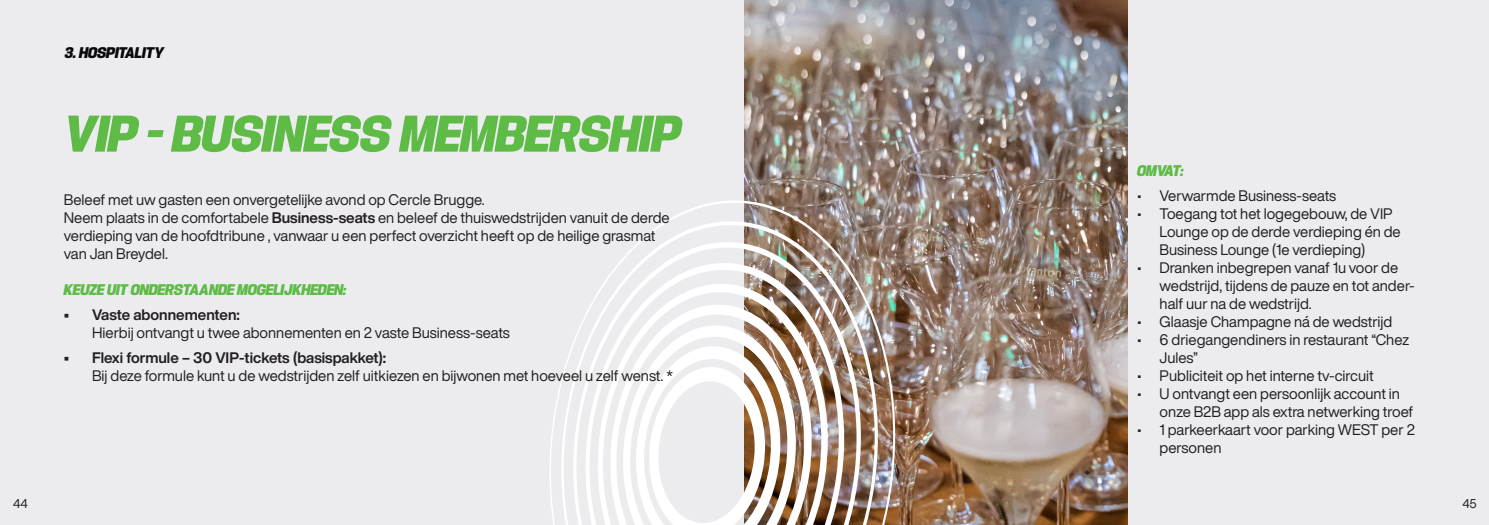
<style>
.page{position:relative;width:1489px;height:525px;background:#fff}
.page>*{position:absolute;margin:0;border:0;box-sizing:border-box;transform-origin:0 0}
.t1{font:italic 900 50px "Hype 1400";color:#5dbb46}
.t2{font:15px/18px "Helvetica Now Display";color:#231f20}
.t3{font:700 15px "Helvetica Now Display";color:#231f20}
.t4{font:italic 900 15px "Hype 1400";color:#5dbb46}
.t5{font:italic 900 15px "Hype 1400";color:#08080d}
.t6{font:12.5px "Helvetica Now Display";color:#231f20}
.s1{font-weight:700}
</style>
<div class="page">
<div style="left:0;top:0;width:1488px;height:524px;background:#ececee"></div>
<img style="left:744px;top:0;width:383px;height:524px">
<svg style="left:548px;top:199px;width:348px;height:325px;background:#c3b9b4"></svg>
<svg style="left:560px;top:220px;width:319px;height:304px;background:#c5bbb4"></svg>
<svg style="left:572px;top:241px;width:290px;height:283px"></svg>
<svg style="left:584px;top:261px;width:261px;height:263px"></svg>
<svg style="left:597px;top:282px;width:231px;height:242px"></svg>
<svg style="left:609px;top:303px;width:203px;height:221px"></svg>
<svg style="left:622px;top:324px;width:174px;height:200px"></svg>
<svg style="left:635px;top:345px;width:145px;height:179px"></svg>
<p class="t5" style="left:65px;top:43px;width:100px">3. HOSPITALITY</p>
<h1 class="t1" style="left:64px;top:103px;width:618px">VIP - BUSINESS MEMBERSHIP</h1>
<p class="t2" style="left:64px;top:190px;width:607px">Beleef met uw gasten een onvergetelijke avond op Cercle Brugge.<br>Neem plaats in de comfortabele <span class="s1">Business-seats</span> en beleef de thuiswedstrijden vanuit de derde verdieping van de hoofdtribune , vanwaar u een perfect overzicht heeft op de heilige grasmat van Jan Breydel.</p>
<p class="t4" style="left:64px;top:280px;width:284px">KEUZE UIT ONDERSTAANDE MOGELIJKHEDEN:</p>
<p class="t3" style="left:64px;top:304px;width:178px">• Vaste abonnementen:</p>
<p class="t2" style="left:92px;top:323px;width:419px">Hierbij ontvangt u twee abonnementen en 2 vaste Business-seats</p>
<p class="t3" style="left:64px;top:347px;width:324px">• Flexi formule – 30 VIP-tickets (basispakket):</p>
<p class="t2" style="left:92px;top:366px;width:583px">Bij deze formule kunt u de wedstrijden zelf uitkiezen en bijwonen met hoeveel u zelf wenst. *</p>
<p class="t4" style="left:1137px;top:161px;width:48px">OMVAT:</p>
<p class="t2" style="left:1137px;top:186px;width:201px">• Verwarmde Business-seats</p>
<p class="t2" style="left:1159px;top:204px;width:243px;text-indent:-22px">• Toegang tot het logegebouw, de VIP<br>Lounge op de derde verdieping én de<br>Business Lounge (1e verdieping)</p>
<p class="t2" style="left:1159px;top:258px;width:256px;text-indent:-22px">• Dranken inbegrepen vanaf 1u voor de wedstrijd, tijdens de pauze en tot ander&shy;half uur na de wedstrijd.</p>
<p class="t2" style="left:1137px;top:312px;width:257px">• Glaasje Champagne ná de wedstrijd</p>
<p class="t2" style="left:1159px;top:330px;width:251px;text-indent:-22px">• 6 driegangendiners in restaurant “Chez<br>Jules”</p>
<p class="t2" style="left:1137px;top:366px;width:238px">• Publiciteit op het interne tv-circuit</p>
<p class="t2" style="left:1159px;top:384px;width:255px;text-indent:-22px">• U ontvangt een persoonlijk account in onze B2B app als extra netwerking troef</p>
<p class="t2" style="left:1159px;top:420px;width:257px;text-indent:-22px">• 1 parkeerkaart voor parking WEST per 2 personen</p>
<p class="t6" style="left:13px;top:494px;width:16px">44</p>
<p class="t6" style="left:1462px;top:494px;width:16px">45</p>
</div>
